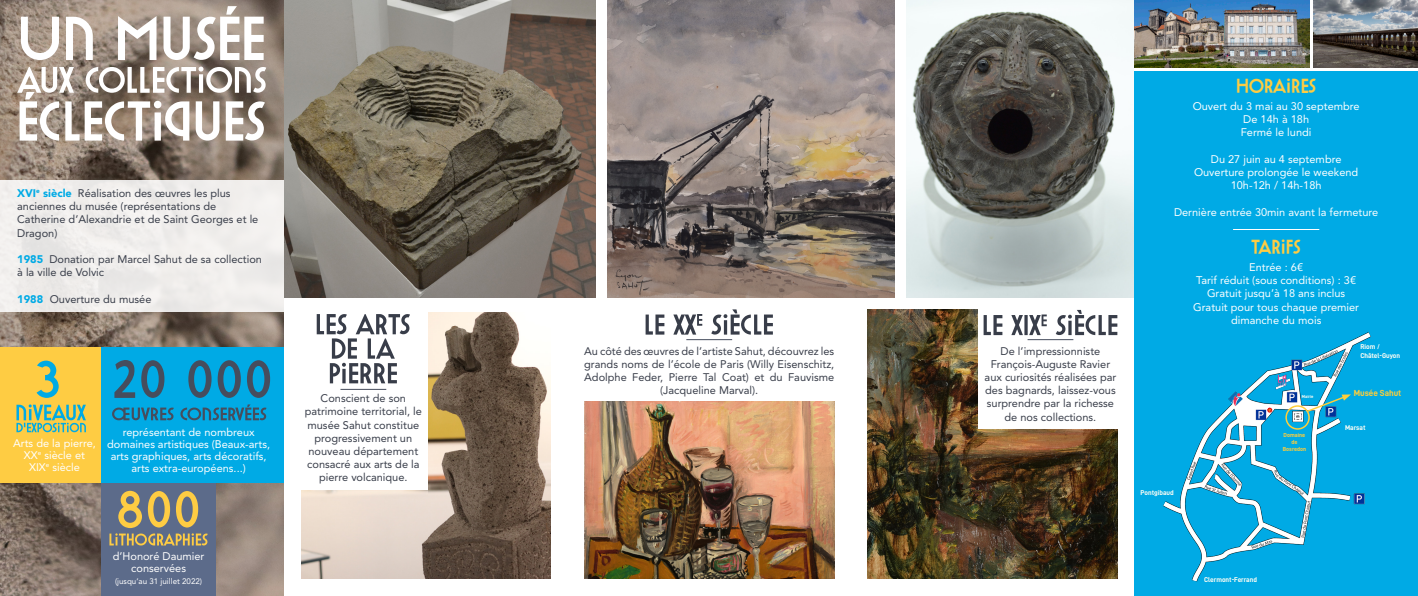
<style>
.page{position:relative;width:1418px;height:596px;background:#fff}
.page>*{position:absolute;margin:0;border:0;box-sizing:border-box;transform-origin:0 0}
.t1{font:700 19px "Artographie";color:#fecc43}
.t2{font:11px/13.2px "Avenir LT Std";color:#383d49;text-align:center}
.t3{font:11px/13.2px "Avenir LT Std";color:#fff;text-align:center}
.t4{font:8.8px "D DIN Bold";color:#ffce3a}
.t5{font:8px "Avenir LT Std";color:#fff}
.t6{font:7px "D DIN Bold";color:#fefef5}
.t7{font:5.8px "D DIN Bold";color:#ffce3a}
.t8{font:4.4px "D DIN Bold";color:#fefef5}
.s1{font-weight:900;color:#00aae5}
</style>
<div class="page">
<img style="left:906px;top:0;width:228px;height:298px">
<div style="left:1134px;top:71px;width:283px;height:524px;background:#00aae5"></div>
<img style="left:1161px;top:332px;width:210px;height:251px">
<svg style="left:1305px;top:394px;width:45px;height:19px"></svg>
<div style="left:1285px;top:405px;width:24px;height:24px;border:2px solid #ffce3a;border-radius:50%"></div>
<img style="left:283px;top:0;width:313px;height:298px">
<img style="left:0;top:0;width:283px;height:595px">
<div style="left:0;top:181px;width:283px;height:131px;background:#f0edec"></div>
<div style="left:101px;top:477px;width:114px;height:118px;background:#5c6b8a"></div>
<div style="left:0;top:347px;width:101px;height:135px;background:#fecc43"></div>
<div style="left:101px;top:347px;width:182px;height:135px;background:#00aae5"></div>
<svg style="left:21px;top:6px;width:243px;height:54px"></svg>
<svg style="left:17px;top:66px;width:249px;height:74px"></svg>
<svg style="left:118px;top:490px;width:80px;height:37px"></svg>
<svg style="left:114px;top:360px;width:156px;height:37px"></svg>
<svg style="left:109px;top:533px;width:99px;height:12px"></svg>
<img style="left:607px;top:0;width:287px;height:298px">
<svg style="left:983px;top:310px;width:134px;height:25px"></svg>
<hr style="left:1027px;top:339px;width:46px;height:1px;background:#464d5d">
<hr style="left:1232px;top:229px;width:87px;height:1px;background:#fff">
<svg style="left:112px;top:404px;width:154px;height:16px"></svg>
<hr style="left:340px;top:388px;width:46px;height:1px;background:#464d5d">
<svg style="left:317px;top:314px;width:93px;height:69px"></svg>
<img style="left:584px;top:401px;width:250px;height:177px">
<svg style="left:645px;top:309px;width:128px;height:25px"></svg>
<hr style="left:686px;top:339px;width:46px;height:1px;background:#464d5d">
<img style="left:1134px;top:0;width:283px;height:68px">
<hr style="left:1310px;top:0;width:2px;height:69px;background:#fff">
<img style="left:867px;top:309px;width:110px;height:120px">
<img style="left:301px;top:490px;width:128px;height:88px">
<img style="left:867px;top:429px;width:250px;height:149px">
<img style="left:429px;top:312px;width:121px;height:266px">
<svg style="left:16px;top:404px;width:70px;height:28px"></svg>
<svg style="left:37px;top:360px;width:22px;height:37px"></svg>
<p class="t2" style="left:17px;top:186px;width:243px;text-align:left"><span class="s1">XVI</span><sup>e</sup> <span class="s1">siècle</span> Réalisation des œuvres les plus anciennes du musée (représentations de Catherine d’Alexandrie et de Saint Georges et le Dragon)</p>
<p class="t2" style="left:17px;top:252px;width:246px;text-align:left"><span class="s1">1985</span> Donation par Marcel Sahut de sa collection à la ville de Volvic</p>
<p class="t2" style="left:17px;top:292px;width:136px"><span class="s1">1988</span> Ouverture du musée</p>
<p class="t3" style="left:13px;top:437px;width:84px;line-height:12px">Arts de la pierre,<br>XX<sup>e</sup> siècle et<br>XIX<sup>e</sup> siècle</p>
<p class="t3" style="left:107px;top:426px;width:164px;line-height:12px">représentant de nombreux domaines artistiques (Beaux-arts, arts graphiques, arts décoratifs, arts extra-européens...)</p>
<p class="t3" style="left:113px;top:549px;width:93px;line-height:12px">d’Honoré Daumier conservées</p>
<p class="t5" style="left:115px;top:576px;width:89px">(jusqu’au 31 juillet 2022)</p>
<p class="t2" style="left:305px;top:391px;width:119px">Conscient de son patrimoine territorial, le musée Sahut constitue progressivement un nouveau département consacré aux arts de la pierre volcanique.</p>
<p class="t2" style="left:584px;top:344px;width:251px">Au côté des œuvres de l’artiste Sahut, découvrez les grands noms de l’école de Paris (Willy Eisenschitz, Adolphe Feder, Pierre Tal Coat) et du Fauvisme (Jacqueline Marval).</p>
<p class="t2" style="left:984px;top:344px;width:133px">De l’impressionniste<br>François-Auguste Ravier aux curiosités réalisées par des bagnards, laissez-vous surprendre par la richesse de nos collections.</p>
<p class="t1" style="left:1236px;top:75px;width:81px">HORAIRES</p>
<p class="t3" style="left:1192px;top:99px;width:168px">Ouvert du 3 mai au 30 septembre<br>De 14h à 18h<br>Fermé le lundi</p>
<p class="t3" style="left:1193px;top:152px;width:166px">Du 27 juin au 4 septembre<br>Ouverture prolongée le weekend<br>10h-12h / 14h-18h</p>
<p class="t3" style="left:1173px;top:205px;width:206px">Dernière entrée 30min avant la fermeture</p>
<p class="t1" style="left:1251px;top:236px;width:51px">TARIFS</p>
<p class="t3" style="left:1193px;top:260px;width:167px">Entrée : 6€<br>Tarif réduit (sous conditions) : 3€<br>Gratuit jusqu’à 18 ans inclus<br>Gratuit pour tous chaque premier dimanche du mois</p>
<p class="t6" style="left:1140px;top:488px;width:35px">Pontgibaud</p>
<p class="t8" style="left:1301px;top:394px;width:13px">Mairie</p>
<p class="t7" style="left:1283px;top:431px;width:23px">Domaine</p>
<p class="t7" style="left:1291px;top:438px;width:8px">de</p>
<p class="t7" style="left:1282px;top:445px;width:25px">Bosredon</p>
<p class="t6" style="left:1360px;top:343px;width:21px">Riom /</p>
<p class="t6" style="left:1360px;top:351px;width:41px">Châtel-Guyon</p>
<p class="t4" style="left:1353px;top:388px;width:49px">Musée Sahut</p>
<p class="t6" style="left:1344px;top:423px;width:22px">Marsat</p>
<p class="t6" style="left:1204px;top:575px;width:54px">Clermont-Ferrand</p>
</div>
